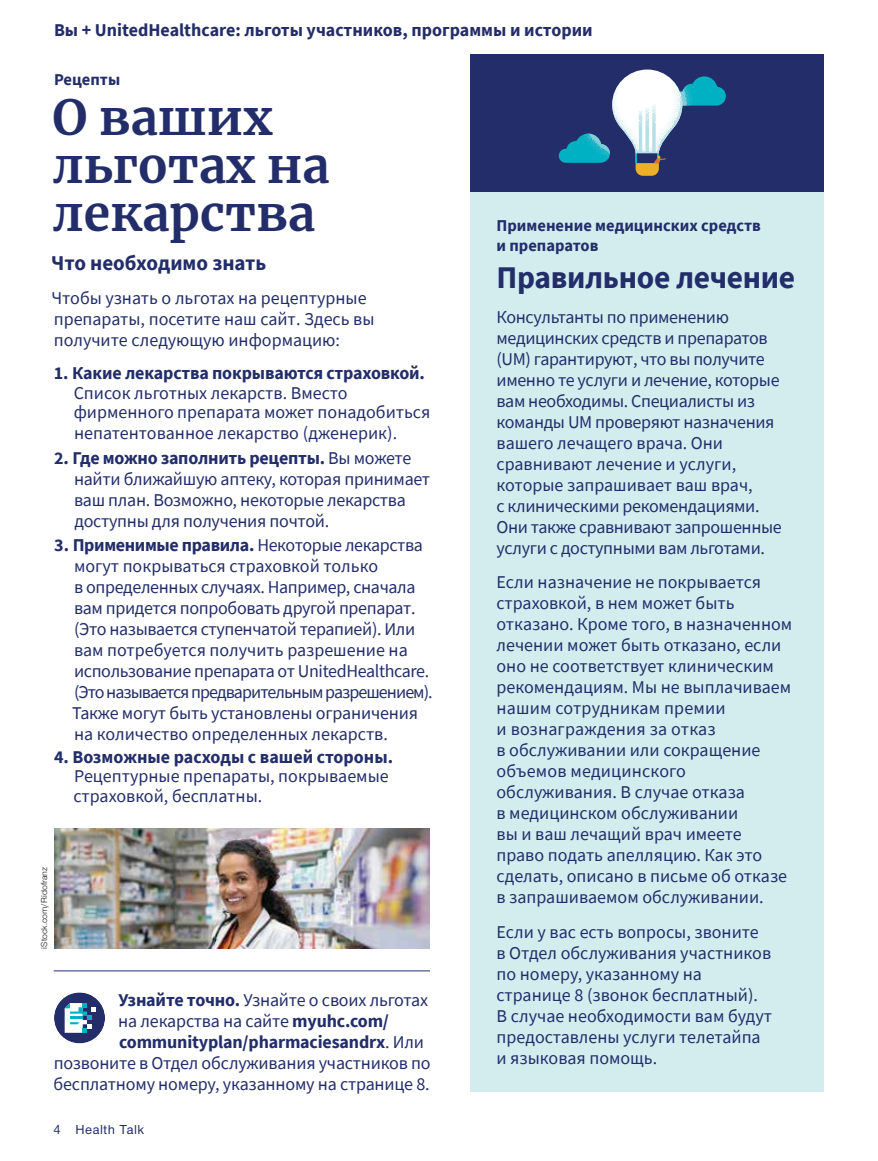
<style>
.page{position:relative;width:878px;height:1161px;background:#fff}
.page>*{position:absolute;margin:0;border:0;box-sizing:border-box;transform-origin:0 0}
.Hed_serif_primary_AM{font:700 48px/48px "Merriweather";color:#222d6a}
.Hed_sans_primary_AMC{font:700 31.5px "Source Sans Pro";letter-spacing:-.01em;color:#222d6a}
.Deck_AMC{font:700 21px "Source Sans Pro";color:#222d6a}
.Numbered_List_sans_A{font:18px/21px "Source Sans Pro";letter-spacing:-.015em;color:#222d6a}
.Sans_no_indent_AMC{font:18px/21px "Source Sans Pro";color:#222d6a}
.Sans_no_indent_AMC-2{font:18px/21px "Source Sans Pro";letter-spacing:-.02em;color:#222d6a}
.CTA_new_AMC{font:18px "Source Sans Pro";letter-spacing:-.01em;color:#222d6a}
.CTA_new_AMC-2{font:700 18px "Source Sans Pro";letter-spacing:-.01em;color:#222d6a}
.t1{font:700 16.5px/19.8px "Source Sans Pro";color:#222d6a}
.Folio_V_AMC{font:500 13.5px "UHC Sans";letter-spacing:.04em;color:#222d6a}
.Legal_language_AMC{font:9px "UHC Sans";color:#121212}
.s1{font-weight:700}
.s2{font-weight:400}
</style>
<div class="page">
<div style="left:470px;top:54px;width:354px;height:1037px;background:#d3edef"></div>
<div style="left:470px;top:54px;width:354px;height:137px;background:#222d6a"></div>
<svg style="left:558px;top:70px;width:168px;height:106px"></svg>
<hr style="left:54px;top:971px;width:376px;height:1px;background:#222d6a">
<div style="left:54px;top:992px;width:51px;height:51px;background:#222d6a;border-radius:50%"></div>
<svg style="left:65px;top:1003px;width:30px;height:30px"></svg>
<img style="left:54px;top:829px;width:375px;height:120px">
<p class="CTA_new_AMC-2" style="left:54px;top:18px;width:540px">Вы + UnitedHealthcare: льготы участников, программы и истории</p>
<p class="t1" style="left:54px;top:70px;width:68px">Рецепты</p>
<p class="Hed_serif_primary_AM" style="left:53px;top:92px;width:279px">О ваших льготах на лекарства</p>
<p class="Deck_AMC" style="left:51px;top:249px;width:217px">Что необходимо знать</p>
<p class="Sans_no_indent_AMC" style="left:51px;top:288px;width:324px">Чтобы узнать о льготах на рецептурные препараты, посетите наш сайт. Здесь вы получите следующую информацию:</p>
<p class="Numbered_List_sans_A" style="left:74px;top:363px;width:358px;line-height:20px;text-indent:-20px"><span class="s1">1. Какие лекарства покрываются страховкой.<br></span>Список льготных лекарств. Вместо фирменного препарата может понадобиться непатентованное лекарство (дженерик).</p>
<p class="Numbered_List_sans_A" style="left:74px;top:447px;width:358px;text-indent:-20px"><span class="s1">2. Где можно заполнить рецепты.</span> Вы можете найти ближайшую аптеку, которая принимает ваш план. Возможно, некоторые лекарства доступны для получения почтой.</p>
<p class="Numbered_List_sans_A" style="left:72px;top:534px;width:362px;text-indent:-18px"><span class="s1">3. Применимые правила.</span> Некоторые лекарства могут покрываться страховкой только<br>в определенных случаях. Например, сначала вам придется попробовать другой препарат. (Это называется ступенчатой терапией). Или вам потребуется получить разрешение на использование препарата от UnitedHealthcare. (Это называется предварительным разрешением).<br>Также могут быть установлены ограничения на количество определенных лекарств.</p>
<p class="Numbered_List_sans_A" style="left:74px;top:747px;width:321px;line-height:19.5px;text-indent:-20px"><span class="s1">4. Возможные расходы с вашей стороны.<br></span>Рецептурные препараты, покрываемые страховкой, бесплатны.</p>
<p class="Legal_language_AMC" style="left:38px;top:949px;width:83px;rotate:-90deg">iStock.com/Ridofranz</p>
<p class="CTA_new_AMC" style="left:118px;top:988px;width:311px"><span class="s1">Узнайте точно.</span> Узнайте о своих льготах</p>
<p class="CTA_new_AMC" style="left:118px;top:1009px;width:272px">на лекарства на сайте <span class="s1">myuhc.com/</span></p>
<p class="CTA_new_AMC-2" style="left:119px;top:1030px;width:306px">communityplan/pharmaciesandrx<span class="s2">. Или</span></p>
<p class="CTA_new_AMC" style="left:54px;top:1051px;width:378px">позвоните в Отдел обслуживания участников по</p>
<p class="CTA_new_AMC" style="left:54px;top:1072px;width:377px">бесплатному номеру, указанному на странице 8.</p>
<p class="Folio_V_AMC" style="left:54px;top:1120px;width:92px">4 Health Talk</p>
<p class="t1" style="left:496px;top:215px;width:266px">Применение медицинских средств и препаратов</p>
<p class="Hed_sans_primary_AMC" style="left:496px;top:257px;width:300px">Правильное лечение</p>
<p class="Sans_no_indent_AMC-2" style="left:496px;top:306px;width:287px">Консультанты по применению медицинских средств и препаратов (UM) гарантируют, что вы получите именно те услуги и лечение, которые вам необходимы. Специалисты из команды UM проверяют назначения вашего лечащего врача. Они сравнивают лечение и услуги, которые запрашивает ваш врач,<br>с клиническими рекомендациями.<br>Они также сравнивают запрошенные услуги с доступными вам льготами.</p>
<p class="Sans_no_indent_AMC" style="left:496px;top:572px;width:297px">Если назначение не покрывается страховкой, в нем может быть отказано. Кроме того, в назначенном лечении может быть отказано, если оно не соответствует клиническим рекомендациям. Мы не выплачиваем нашим сотрудникам премии<br>и вознаграждения за отказ<br>в обслуживании или сокращение объемов медицинского обслуживания. В случае отказа<br>в медицинском обслуживании<br>вы и ваш лечащий врач имеете право подать апелляцию. Как это сделать, описано в письме об отказе в запрашиваемом обслуживании.</p>
<p class="Sans_no_indent_AMC" style="left:496px;top:921px;width:277px">Если у вас есть вопросы, звоните в Отдел обслуживания участников по номеру, указанному на странице 8 (звонок бесплатный).<br>В случае необходимости вам будут предоставлены услуги телетайпа и языковая помощь.</p>
</div>
